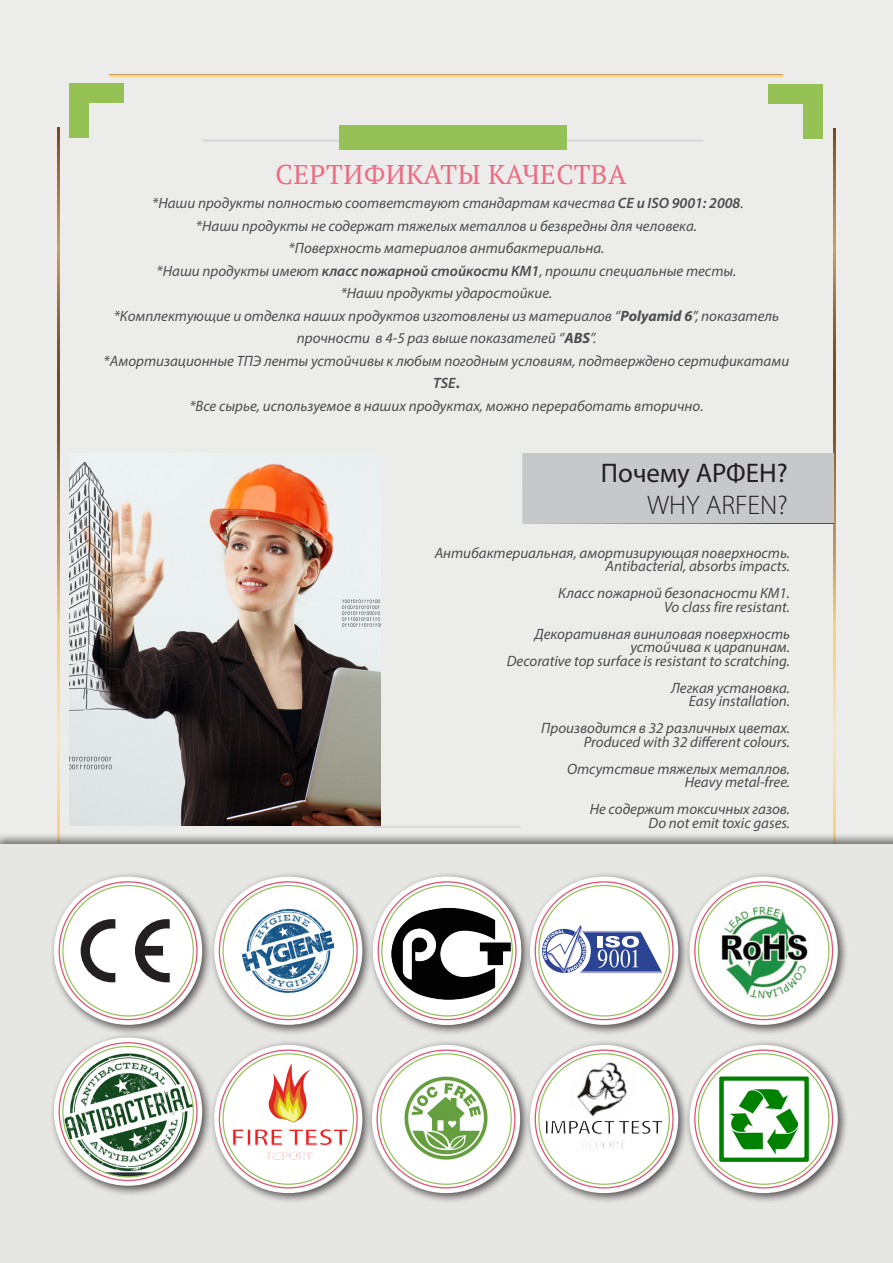
<style>
.page{position:relative;width:893px;height:1263px;background:#ecedeb}
.page>*{position:absolute;margin:0;border:0;box-sizing:border-box;transform-origin:0 0}
.t1{font:27px "PT Serif";letter-spacing:.02em;color:#ed6b82}
.t2{font:27px "Myriad Pro";color:#231f20}
.t3{font:300 27px "Myriad Pro";color:#231f20}
.t4{font:italic 15px/22.5px "Myriad Pro";color:#4b4c4d;text-align:right}
.s1{font-weight:600}
.s2{font-weight:700}
.s3{font-weight:700;font-style:normal}
</style>
<div class="page">
<svg style="left:58px;top:127px;width:1px;height:705px"></svg>
<svg style="left:833px;top:128px;width:3px;height:704px;background:#bf9760"></svg>
<hr style="left:110px;top:75px;width:673px;height:1px;background:#fbdb9f">
<div style="left:767px;top:84px;width:55px;height:19px;background:#96c155"></div>
<div style="left:803px;top:84px;width:19px;height:55px;background:#96c155"></div>
<div style="left:69px;top:83px;width:19px;height:55px;background:#96c155"></div>
<div style="left:69px;top:83px;width:55px;height:19px;background:#96c155"></div>
<hr style="left:202px;top:139px;width:137px;height:3px;background:#d9d9db">
<hr style="left:567px;top:139px;width:136px;height:3px;background:#d9d9db">
<div style="left:339px;top:126px;width:228px;height:24px;background:#95c156"></div>
<div style="left:0;top:832px;width:893px;height:431px;background:#231f20;opacity:.6"></div>
<div style="left:0;top:845px;width:893px;height:418px;background:#e6e6e3"></div>
<hr style="left:373px;top:826px;width:147px;height:2px;background:#d9d9db">
<div style="left:49px;top:871px;width:164px;height:165px;background:#231f20;opacity:.75"></div>
<svg style="left:54px;top:877px;width:148px;height:148px;background:#f8f4f1"></svg>
<svg style="left:81px;top:919px;width:34px;height:63px;background:#a9a7a8"></svg>
<svg style="left:135px;top:919px;width:35px;height:63px;background:#999797"></svg>
<div style="left:209px;top:871px;width:165px;height:165px;background:#231f20;opacity:.75"></div>
<svg style="left:214px;top:877px;width:148px;height:148px;background:#f6f1ed"></svg>
<img style="left:243px;top:909px;width:91px;height:83px">
<div style="left:368px;top:871px;width:164px;height:165px;background:#231f20;opacity:.75"></div>
<img style="left:373px;top:877px;width:148px;height:148px;border-radius:74px">
<img style="left:382px;top:885px;width:130px;height:131px;border-radius:65px">
<div style="left:209px;top:1040px;width:165px;height:164px;background:#231f20;opacity:.75"></div>
<svg style="left:214px;top:1045px;width:148px;height:148px;background:#f8f3f1"></svg>
<hr style="left:247px;top:1129px;width:4px;height:17px;background:#e0d6d6">
<svg style="left:232px;top:1129px;width:12px;height:17px"></svg>
<svg style="left:247px;top:1129px;width:4px;height:16px"></svg>
<svg style="left:254px;top:1128px;width:94px;height:32px;background:#fadedd"></svg>
<svg style="left:268px;top:1064px;width:43px;height:58px;background:#efb490"></svg>
<div style="left:367px;top:1040px;width:164px;height:164px;background:#231f20;opacity:.75"></div>
<svg style="left:372px;top:1045px;width:148px;height:148px;background:#f5ede9"></svg>
<img style="left:395px;top:1067px;width:101px;height:101px">
<div style="left:525px;top:871px;width:164px;height:165px;background:#231f20;opacity:.75"></div>
<svg style="left:530px;top:877px;width:148px;height:148px;background:#f8f3f0"></svg>
<svg style="left:542px;top:925px;width:120px;height:49px;background:#a0abce"></svg>
<div style="left:49px;top:1032px;width:164px;height:165px;background:#231f20;opacity:.75"></div>
<svg style="left:54px;top:1037px;width:148px;height:149px;background:#f3e4e3"></svg>
<img style="left:63px;top:1052px;width:130px;height:125px">
<div style="left:684px;top:871px;width:165px;height:165px;background:#231f20;opacity:.75"></div>
<svg style="left:690px;top:877px;width:148px;height:148px;background:#f5eeea"></svg>
<img style="left:716px;top:905px;width:95px;height:95px">
<div style="left:525px;top:1040px;width:164px;height:164px;background:#231f20;opacity:.75"></div>
<svg style="left:530px;top:1045px;width:148px;height:148px;background:#f8f3f0"></svg>
<div style="left:545px;top:1120px;width:3px;height:14px;border:1px solid #fff"></div>
<svg style="left:550px;top:1120px;width:113px;height:14px;background:#d1d0d0"></svg>
<svg style="left:582px;top:1140px;width:43px;height:10px"></svg>
<div style="left:684px;top:1040px;width:165px;height:164px;background:#231f20;opacity:.75"></div>
<svg style="left:690px;top:1045px;width:148px;height:148px;background:#f5eeea"></svg>
<img style="left:714px;top:1073px;width:99px;height:92px">
<img style="left:570px;top:1060px;width:69px;height:57px">
<img style="left:387px;top:903px;width:128px;height:98px">
<img style="left:69px;top:461px;width:311px;height:365px">
<div style="left:522px;top:453px;width:312px;height:71px;background:#c7c8ca;border:2px solid #fff"></div>
<h1 class="t1" style="left:275px;top:156px;width:353px">СЕРТИФИКАТЫ КАЧЕСТВА</h1>
<p class="t4" style="left:104px;top:192px;width:687px;text-align:center">*Наши продукты полностью соответствуют стандартам качества <span class="s1">CE и ISO 9001: 2008</span>.<br>*Наши продукты не содержат тяжелых металлов и безвредны для человека.<br>*Поверхность материалов антибактериальна.<br>*Наши продукты имеют <span class="s1">класс пожарной стойкости КМ1</span>, прошли специальные тесты.<br>*Наши продукты ударостойкие.<br>*Комплектующие и отделка наших продуктов изготовлены из материалов ‘’<span class="s2">Polyamid 6</span>’’, показатель прочности в 4-5 раз выше показателей ‘’<span class="s2">ABS</span>’’.<br>*Амортизационные ТПЭ ленты устойчивы к любым погодным условиям, подтверждено сертификатами <span class="s1">TSE</span><span class="s3">.<br></span>*Все сырье, используемое в наших продуктах, можно переработать вторично.</p>
<h1 class="t2" style="left:601px;top:456px;width:188px">Почему АРФЕН?</h1>
<h1 class="t3" style="left:647px;top:489px;width:142px">WHY ARFEN?</h1>
<p class="t4" style="left:435px;top:546px;width:357px;line-height:13.5px">Антибактериальная, амортизирующая поверхность.<br>Antibacterial, absorbs impacts.</p>
<p class="t4" style="left:558px;top:586px;width:234px;line-height:13.5px">Класс пожарной безопасности КМ1.<br>Vo class fire resistant.</p>
<p class="t4" style="left:507px;top:627px;width:285px;line-height:13.5px">Декоративная виниловая поверхность устойчива к царапинам.<br>Decorative top surface is resistant to scratching.</p>
<p class="t4" style="left:671px;top:681px;width:121px;line-height:13.5px">Легкая установка.<br>Easy installation.</p>
<p class="t4" style="left:541px;top:721px;width:250px;line-height:13.5px">Производится в 32 различных цветах.<br>Produced with 32 different colours.</p>
<p class="t4" style="left:567px;top:762px;width:225px;line-height:13.5px">Отсутствие тяжелых металлов.<br>Heavy metal-free.</p>
<p class="t4" style="left:590px;top:802px;width:202px;line-height:13.5px">Не содержит токсичных газов.<br>Do not emit toxic gases.</p>
</div>
